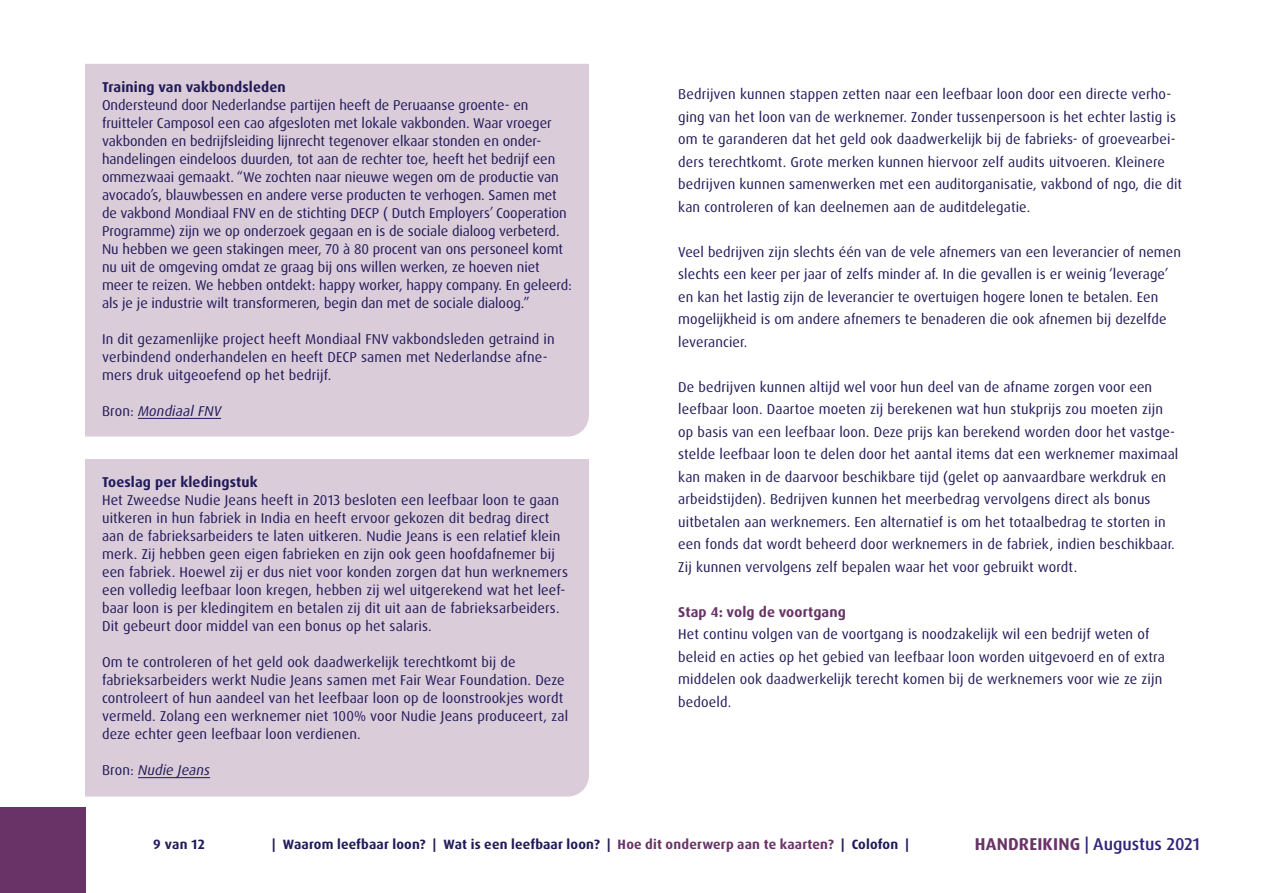
<style>
.page{position:relative;width:1263px;height:893px;background:#fff}
.page>*{position:absolute;margin:0;border:0;box-sizing:border-box;transform-origin:0 0}
.t1{font:500 17.1px "Dax OT";color:#2e247a}
.t2{font:14.25px/18px "Dax OT";letter-spacing:.01em;color:#211a59}
.t3{font:700 14.25px "Dax OT";letter-spacing:.01em;color:#211a59}
.t4{font:italic 14.25px "Dax OT";letter-spacing:.01em;color:#211a59}
.t5{font:700 14.25px "Dax OT";letter-spacing:.01em;color:#693368}
.t6{font:700 13.5px "Dax OT";letter-spacing:.015em;color:#211a59}
.s1{font-style:normal}
.s2{color:#693368}
.s3{font-weight:700;color:#693368}
</style>
<div class="page">
<div style="left:85px;top:64px;width:504px;height:373px;background:#daccd9"></div>
<hr style="left:138px;top:418px;width:83px;height:1px;background:#211a59">
<div style="left:85px;top:459px;width:504px;height:338px;background:#daccd9"></div>
<hr style="left:138px;top:777px;width:72px;height:1px;background:#211a59">
<div style="left:0;top:808px;width:85px;height:85px;background:#693368"></div>
<p class="t3" style="left:102px;top:78px;width:185px">Training van vakbondsleden</p>
<p class="t2" style="left:102px;top:96px;width:471px">Ondersteund door Nederlandse partijen heeft de Peruaanse groente- en fruitteler Camposol een cao afgesloten met lokale vakbonden. Waar vroeger vakbonden en bedrijfsleiding lijnrecht tegenover elkaar stonden en onder&shy;handelingen eindeloos duurden, tot aan de rechter toe, heeft het bedrijf een ommezwaai gemaakt. “We zochten naar nieuwe wegen om de productie van avocado’s, blauwbessen en andere verse producten te verhogen. Samen met de vakbond Mondiaal FNV en de stichting DECP ( Dutch Employers’ Cooperation Programme) zijn we op onderzoek gegaan en is de sociale dialoog verbeterd.<br>Nu hebben we geen stakingen meer, 70 à 80 procent van ons personeel komt nu uit de omgeving omdat ze graag bij ons willen werken, ze hoeven niet meer te reizen. We hebben ontdekt: happy worker, happy company. En geleerd: als je je industrie wilt transformeren, begin dan met de sociale dialoog.”</p>
<p class="t2" style="left:102px;top:330px;width:454px">In dit gezamenlijke project heeft Mondiaal FNV vakbondsleden getraind in verbindend onderhandelen en heeft DECP samen met Nederlandse afne&shy;mers druk uitgeoefend op het bedrijf.</p>
<p class="t4" style="left:102px;top:402px;width:121px"><span class="s1">Bron:</span> Mondiaal FNV</p>
<p class="t3" style="left:102px;top:473px;width:157px">Toeslag per kledingstuk</p>
<p class="t2" style="left:102px;top:491px;width:467px">Het Zweedse Nudie Jeans heeft in 2013 besloten een leefbaar loon te gaan uitkeren in hun fabriek in India en heeft ervoor gekozen dit bedrag direct aan de fabrieksarbeiders te laten uitkeren. Nudie Jeans is een relatief klein merk. Zij hebben geen eigen fabrieken en zijn ook geen hoofdafnemer bij een fabriek. Hoewel zij er dus niet voor konden zorgen dat hun werknemers een volledig leefbaar loon kregen, hebben zij wel uitgerekend wat het leef&shy;baar loon is per kledingitem en betalen zij dit uit aan de fabrieksarbeiders.<br>Dit gebeurt door middel van een bonus op het salaris.</p>
<p class="t2" style="left:102px;top:653px;width:468px">Om te controleren of het geld ook daadwerkelijk terechtkomt bij de fabrieksarbeiders werkt Nudie Jeans samen met Fair Wear Foundation. Deze controleert of hun aandeel van het leefbaar loon op de loonstrookjes wordt vermeld. Zolang een werknemer niet 100% voor Nudie Jeans produceert, zal deze echter geen leefbaar loon verdienen.</p>
<p class="t4" style="left:102px;top:761px;width:110px"><span class="s1">Bron:</span> Nudie Jeans</p>
<p class="t2" style="left:678px;top:83px;width:505px;line-height:22.5px">Bedrijven kunnen stappen zetten naar een leefbaar loon door een directe verho&shy;ging van het loon van de werknemer. Zonder tussenpersoon is het echter lastig is om te garanderen dat het geld ook daadwerkelijk bij de fabrieks- of groevearbei&shy;ders terechtkomt. Grote merken kunnen hiervoor zelf audits uitvoeren. Kleinere bedrijven kunnen samenwerken met een auditorganisatie, vakbond of ngo, die dit kan controleren of kan deelnemen aan de auditdelegatie.</p>
<p class="t2" style="left:678px;top:240px;width:504px;line-height:22.5px">Veel bedrijven zijn slechts één van de vele afnemers van een leverancier of nemen slechts een keer per jaar of zelfs minder af. In die gevallen is er weinig ‘leverage’ en kan het lastig zijn de leverancier te overtuigen hogere lonen te betalen. Een mogelijkheid is om andere afnemers te benaderen die ook afnemen bij dezelfde leverancier.</p>
<p class="t2" style="left:678px;top:375px;width:502px;line-height:22.5px">De bedrijven kunnen altijd wel voor hun deel van de afname zorgen voor een leefbaar loon. Daartoe moeten zij berekenen wat hun stukprijs zou moeten zijn op basis van een leefbaar loon. Deze prijs kan berekend worden door het vastge&shy;stelde leefbaar loon te delen door het aantal items dat een werknemer maximaal kan maken in de daarvoor beschikbare tijd (gelet op aanvaardbare werkdruk en arbeidstijden). Bedrijven kunnen het meerbedrag vervolgens direct als bonus uitbetalen aan werknemers. Een alternatief is om het totaalbedrag te storten in een fonds dat wordt beheerd door werknemers in de fabriek, indien beschikbaar.<br>Zij kunnen vervolgens zelf bepalen waar het voor gebruikt wordt.</p>
<p class="t5" style="left:678px;top:602px;width:169px">Stap 4: volg de voortgang</p>
<p class="t2" style="left:678px;top:623px;width:488px;line-height:22.5px">Het continu volgen van de voortgang is noodzakelijk wil een bedrijf weten of beleid en acties op het gebied van leefbaar loon worden uitgevoerd en of extra middelen ook daadwerkelijk terecht komen bij de werknemers voor wie ze zijn bedoeld.</p>
<p class="t6" style="left:153px;top:836px;width:53px">9 van 12</p>
<p class="t6" style="left:272px;top:836px;width:638px">| Waarom leefbaar loon? | Wat is een leefbaar loon? | <span class="s2">Hoe dit onderwerp aan te kaarten?</span> | Colofon |</p>
<p class="t1" style="left:975px;top:833px;width:226px"><span class="s3">HANDREIKING</span> | Augustus 2021</p>
</div>
